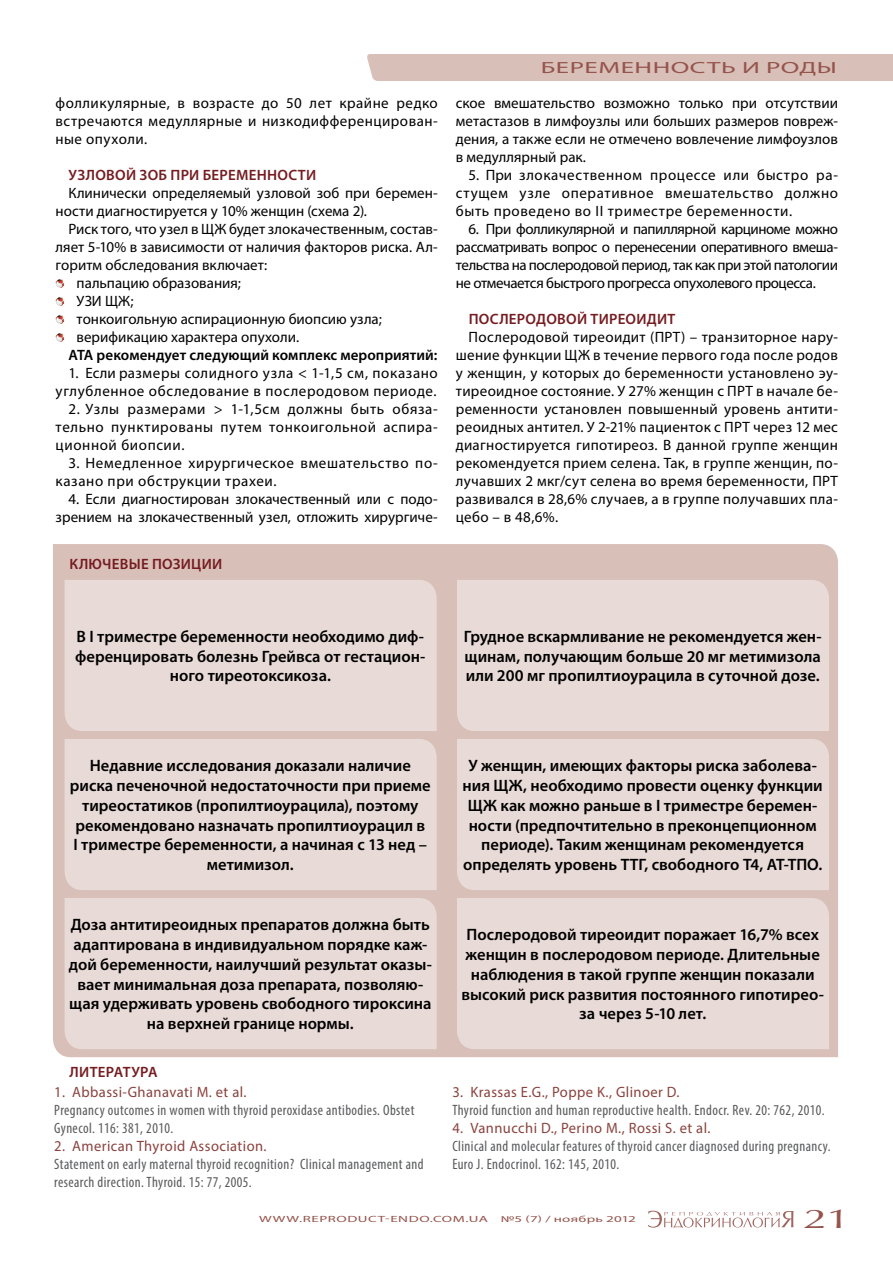
<style>
.page{position:relative;width:893px;height:1263px;background:#fff}
.page>*{position:absolute;margin:0;border:0;box-sizing:border-box;transform-origin:0 0}
.t1{font:27px "AG Opus High Resolution";color:#95544c;scale:1.67 1}
.t2{font:600 16.5px/19.8px "Myriad Pro";color:#000;text-align:center}
.t3{font:16.2px "Myriad Pro";color:#95544c;scale:1.67 1}
.t4{font:15px/18px "Myriad Pro";letter-spacing:.005em;color:#000;text-align:justify}
.t5{font:condensed 15px/18px "Myriad Pro";letter-spacing:.03em;color:#58595b}
.t6{font:15px/18px "Myriad Pro";letter-spacing:.04em;color:#000;text-align:right}
.t7{font:15px "Myriad Pro";letter-spacing:.03em;color:#8a423d}
.t8{font:600 15px "Myriad Pro";letter-spacing:.02em;color:#751c21}
.t9{font:600 15px "Myriad Pro";letter-spacing:.005em;color:#000}
.t10{font:9px "Myriad Pro";letter-spacing:.03em;color:#95544c;scale:1.67 1}
</style>
<div class="page">
<svg style="left:648px;top:1211px;width:145px;height:17px"></svg>
<div style="left:367px;top:54px;width:526px;height:27px;background:#d8bfb8"></div>
<div style="left:53px;top:544px;width:785px;height:513px;background:#d8bfb8"></div>
<svg style="left:56px;top:279px;width:8px;height:9px"></svg>
<svg style="left:56px;top:297px;width:8px;height:9px"></svg>
<svg style="left:56px;top:315px;width:8px;height:9px"></svg>
<svg style="left:56px;top:333px;width:8px;height:9px"></svg>
<div style="left:65px;top:580px;width:372px;height:151px;background:#e8dad6"></div>
<div style="left:457px;top:580px;width:372px;height:151px;background:#e8dad6"></div>
<div style="left:65px;top:739px;width:372px;height:151px;background:#e8dad6"></div>
<div style="left:457px;top:739px;width:372px;height:151px;background:#e8dad6"></div>
<div style="left:65px;top:898px;width:372px;height:151px;background:#e8dad6"></div>
<div style="left:457px;top:898px;width:372px;height:151px;background:#e8dad6"></div>
<p class="t4" style="left:56px;top:94px;width:384px">фолликулярные, в возрасте до 50 лет крайне редко встречаются медуллярные и низкодифференцирован&shy;ные опухоли.</p>
<p class="t8" style="left:69px;top:165px;width:249px">УЗЛОВОЙ ЗОБ ПРИ БЕРЕМЕННОСТИ</p>
<p class="t4" style="left:56px;top:184px;width:384px;text-indent:13px">Клинически определяемый узловой зоб при беремен&shy;ности диагностируется у 10% женщин (схема 2).</p>
<p class="t4" style="left:68px;top:220px;width:371px">Риск того, что узел в ЩЖ будет злокачественным, состав-</p>
<p class="t4" style="left:56px;top:238px;width:384px">ляет 5-10% в зависимости от наличия факторов риска. Ал-</p>
<p class="t4" style="left:56px;top:256px;width:213px">горитм обследования включает:</p>
<p class="t4" style="left:77px;top:274px;width:166px">пальпацию образования;</p>
<p class="t4" style="left:64px;top:292px;width:11px">УЗИ</p>
<p class="t4" style="left:77px;top:292px;width:307px;text-align:left;text-indent:28px">ЩЖ;<br>тонкоигольную аспирационную биопсию узла; верификацию характера опухоли.</p>
<p class="t9" style="left:68px;top:345px;width:371px">АТА рекомендует следующий комплекс мероприятий:</p>
<p class="t6" style="left:56px;top:364px;width:384px">1. Если размеры солидного узла &lt; 1-1,5 см, показано углубленное обследование в послеродовом периоде.</p>
<p class="t4" style="left:56px;top:400px;width:384px;text-indent:13px">2. Узлы размерами &gt; 1-1,5см должны быть обяза&shy;тельно пунктированы путем тонкоигольной аспира&shy;ционной биопсии.</p>
<p class="t6" style="left:56px;top:454px;width:384px;text-align:left;text-indent:13px">3. Немедленное хирургическое вмешательство по&shy;казано при обструкции трахеи.</p>
<p class="t4" style="left:56px;top:490px;width:384px;text-align:right">4. Если диагностирован злокачественный или c подо&shy;зрением на злокачественный узел, отложить хирургиче-</p>
<p class="t8" style="left:70px;top:554px;width:154px">КЛЮЧЕВЫЕ ПОЗИЦИИ</p>
<p class="t3" style="left:541px;top:58px;width:59px">беременност</p>
<p class="t3" style="left:721px;top:58px;width:71px">ь и роды</p>
<p class="t4" style="left:456px;top:94px;width:384px">ское вмешательство возможно только при отсутствии метастазов в лимфоузлы или больших размеров повреж&shy;дения, а также если не отмечено вовлечение лимфоузлов в медуллярный рак.</p>
<p class="t4" style="left:456px;top:166px;width:384px;text-indent:13px">5. При злокачественном процессе или быстро ра&shy;стущем узле оперативное вмешательство должно быть проведено во II триместре беременности.</p>
<p class="t4" style="left:456px;top:220px;width:384px;text-indent:13px">6. При фолликулярной и папиллярной карциноме можно рассматривать вопрос о перенесении оперативного вмеша&shy;тельства на послеродовой период, так как при этой патологии не отмечается быстрого прогресса опухолевого процесса.</p>
<p class="t8" style="left:469px;top:309px;width:208px">ПОСЛЕРОДОВОЙ ТИРЕОИДИТ</p>
<p class="t4" style="left:456px;top:328px;width:384px;text-indent:13px">Послеродовой тиреоидит (ПРТ) – транзиторное нару&shy;шение функции ЩЖ в течение первого года после родов у женщин, у которых до беременности установлено эу&shy;тиреоидное состояние. У 27% женщин с ПРТ в начале бе&shy;ременности установлен повышенный уровень антити&shy;реоидных антител. У 2-21% пациенток с ПРТ через 12 мес диагностируется гипотиреоз. В данной группе женщин рекомендуется прием селена. Так, в группе женщин, по&shy;лучавших 2 мкг/сут селена во время беременности, ПРТ развивался в 28,6% случаев, а в группе получавших пла&shy;цебо – в 48,6%.</p>
<p class="t2" style="left:75px;top:626px;width:352px">В I триместре беременности необходимо диф&shy;ференцировать болезнь Грейвса от гестацион&shy;ного тиреотоксикоза.</p>
<p class="t2" style="left:464px;top:626px;width:359px;text-align:justify">Грудное вскармливание не рекомендуется жен&shy;щинам, получающим больше 20 мг метимизола или 200 мг пропилтиоурацила в суточной дозе.</p>
<p class="t2" style="left:70px;top:755px;width:362px">Недавние исследования доказали наличие риска печеночной недостаточности при приеме тиреостатиков (пропилтиоурацила), поэтому рекомендовано назначать пропилтиоурацил в<br>I триместре беременности, а начиная с 13 нед – метимизол.</p>
<p class="t2" style="left:463px;top:755px;width:362px">У женщин, имеющих факторы риска заболева&shy;ния ЩЖ, необходимо провести оценку функции ЩЖ как можно раньше в I триместре беремен&shy;ности (предпочтительно в преконцепционном периоде). Таким женщинам рекомендуется определять уровень ТТГ, свободного Т4, АТ-ТПО.</p>
<p class="t2" style="left:69px;top:914px;width:364px">Доза антитиреоидных препаратов должна быть адаптирована в индивидуальном порядке каж&shy;дой беременности, наилучший результат оказы&shy;вает минимальная доза препарата, позволяю&shy;щая удерживать уровень свободного тироксина на верхней границе нормы.</p>
<p class="t2" style="left:461px;top:924px;width:364px">Послеродовой тиреоидит поражает 16,7% всех женщин в послеродовом периоде. Длительные наблюдения в такой группе женщин показали высокий риск развития постоянного гипотирео&shy;за через 5-10 лет.</p>
<p class="t8" style="left:70px;top:1062px;width:90px">ЛИТЕРАТУРА</p>
<p class="t7" style="left:54px;top:1082px;width:194px">1. Abbassi-Ghanavati M. et al.</p>
<p class="t5" style="left:54px;top:1100px;width:362px">Pregnancy outcomes in women with thyroid peroxidase antibodies. Obstet<br>Gynecol. 116: 381, 2010.</p>
<p class="t7" style="left:54px;top:1136px;width:214px">2. American Thyroid Association.</p>
<p class="t5" style="left:54px;top:1154px;width:371px">Statement on early maternal thyroid recognition? Сlinical management and research direction. Thyroid. 15: 77, 2005.</p>
<p class="t7" style="left:452px;top:1082px;width:229px">3. Krassas E.G., Poppe K., Glinoer D.</p>
<p class="t5" style="left:452px;top:1100px;width:374px">Thyroid function and human reproductive health. Endocr. Rev. 20: 762, 2010.</p>
<p class="t7" style="left:452px;top:1118px;width:260px">4. Vannucchi D., Perino M., Rossi S. et al.</p>
<p class="t5" style="left:452px;top:1136px;width:380px">Сlinical and molecular features of thyroid cancer diagnosed during pregnancy.<br>Euro J. Endocrinol. 162: 145, 2010.</p>
<p class="t10" style="left:259px;top:1213px;width:138px">www.reproduct-endo.com.ua</p>
<p class="t10" style="left:501px;top:1213px;width:82px">№5 (7) / ноябрь 2012</p>
<h1 class="t1" style="left:802px;top:1203px;width:31px">21</h1>
</div>
